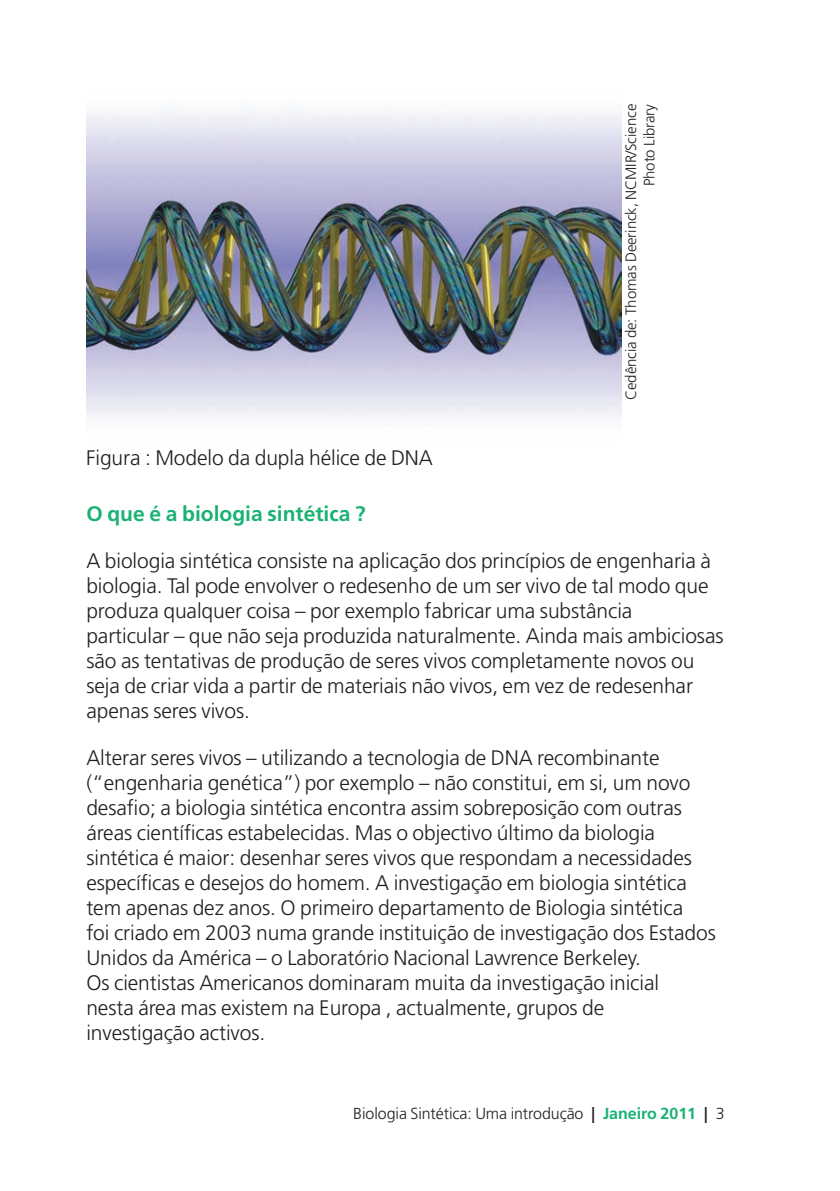
<style>
.page{position:relative;width:840px;height:1191px;background:#fff}
.page>*{position:absolute;margin:0;border:0;box-sizing:border-box;transform-origin:0 0}
.t1{font:300 21px/25px "Frutiger 45";letter-spacing:-.005em;color:#231f20}
.t2{font:700 21px "Frutiger 65";color:#19b273}
.t3{font:300 16px "Frutiger 45";letter-spacing:-.005em;color:#231f20}
.t4{font:300 15px/18px "Frutiger 45";letter-spacing:-.005em;color:#231f20;text-align:right}
.s1{font-family:"Frutiger 65";font-weight:700}
.s2{font-family:"Frutiger 65";font-weight:700;color:#19b273}
</style>
<div class="page">
<img style="left:86px;top:111px;width:535px;height:307px">
<p class="t1" style="left:86px;top:447px;width:348px">Figura : Modelo da dupla hélice de DNA</p>
<p class="t4" style="left:623px;top:400px;width:298px;rotate:-90deg">Cedência de: Thomas Deerinck, NCMIR/Science<br>Photo Library</p>
<p class="t2" style="left:86px;top:505px;width:280px">O que é a biologia sintética ?</p>
<p class="t1" style="left:86px;top:550px;width:638px">A biologia sintética consiste na aplicação dos princípios de engenharia à biologia. Tal pode envolver o redesenho de um ser vivo de tal modo que produza qualquer coisa – por exemplo fabricar uma substância<br>particular – que não seja produzida naturalmente. Ainda mais ambiciosas são as tentativas de produção de seres vivos completamente novos ou seja de criar vida a partir de materiais não vivos, em vez de redesenhar apenas seres vivos.</p>
<p class="t1" style="left:86px;top:747px;width:630px">Alterar seres vivos – utilizando a tecnologia de DNA recombinante (“engenharia genética”) por exemplo – não constitui, em si, um novo desafio; a biologia sintética encontra assim sobreposição com outras áreas científicas estabelecidas. Mas o objectivo último da biologia sintética é maior: desenhar seres vivos que respondam a necessidades específicas e desejos do homem. A investigação em biologia sintética tem apenas dez anos. O primeiro departamento de Biologia sintética<br>foi criado em 2003 numa grande instituição de investigação dos Estados Unidos da América – o Laboratório Nacional Lawrence Berkeley.<br>Os cientistas Americanos dominaram muita da investigação inicial<br>nesta área mas existem na Europa , actualmente, grupos de investigação activos.</p>
<p class="t3" style="left:353px;top:1106px;width:372px">Biologia Sintética: Uma introdução <span class="s1">|</span> <span class="s2">Janeiro 2011</span> <span class="s1">|</span> 3</p>
</div>
